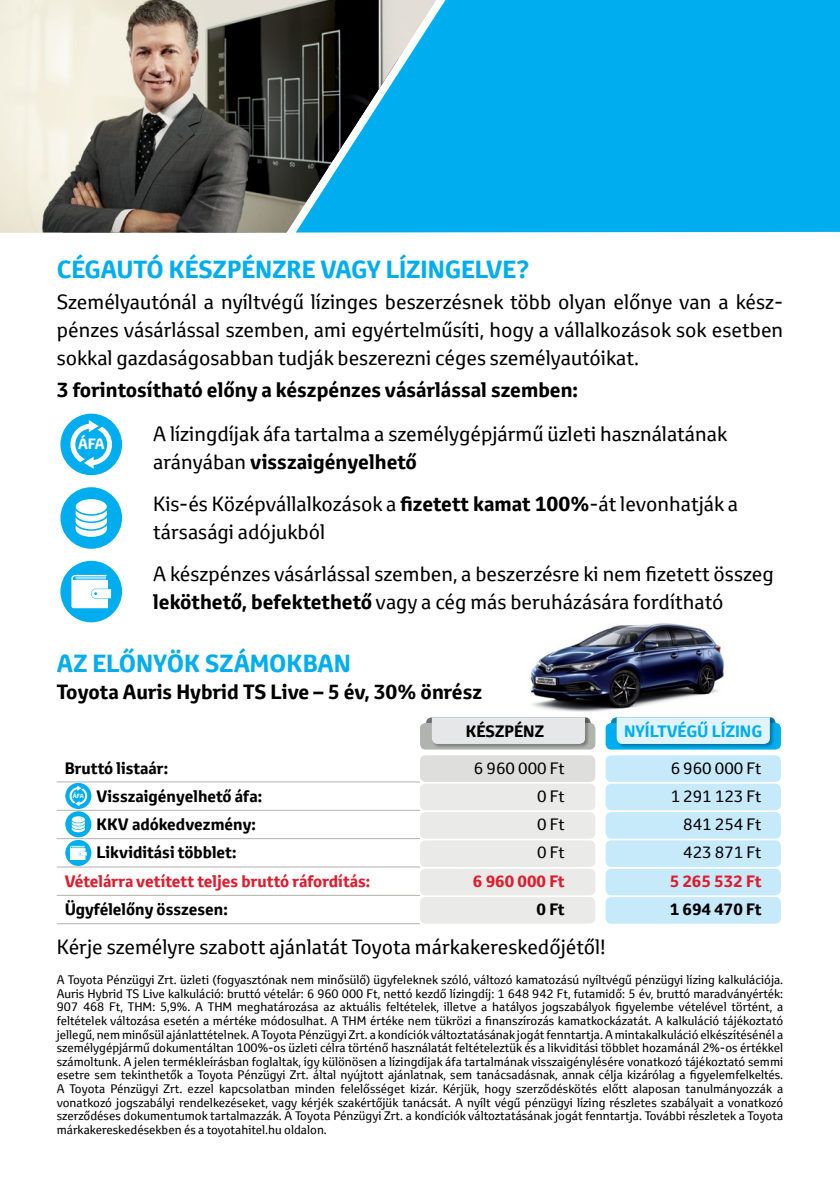
<style>
.page{position:relative;width:840px;height:1191px;background:#fff}
.page>*{position:absolute;margin:0;border:0;box-sizing:border-box;transform-origin:0 0}
.t1{font:700 24px "Toyota Text";color:#00aeef}
.t2{font:20px/28px "Toyota Text";color:#000}
.t3{font:700 20px "Toyota Text";color:#000}
.t4{font:700 16px "Toyota Text";color:#000}
.t5{font:700 16px "Toyota Text";color:#e11a2c}
.t6{font:16px "Toyota Text";color:#000}
.t7{font:700 16px "Toyota Text";color:#00aeef}
.t8{font:700 14.6px "Toyota Text";color:#fff}
.t9{font:12px/13.6px "Toyota Text";color:#000;text-align:justify}
.t10{font:700 6px "Toyota Text";color:#fff}
.s1{font-weight:700}
</style>
<div class="page">
<img style="left:0;top:0;width:295px;height:232px">
<img style="left:481px;top:623px;width:292px;height:142px">
<div style="left:420px;top:755px;width:175px;height:27px;background:#dedfdd;border-radius:6px"></div>
<div style="left:420px;top:723px;width:175px;height:26px;background:#b0b4af;border-radius:6px"></div>
<div style="left:605px;top:755px;width:175px;height:27px;background:#c7eafb;border-radius:6px"></div>
<div style="left:605px;top:723px;width:175px;height:26px;background:#00aeef;border-radius:6px"></div>
<div style="left:420px;top:783px;width:175px;height:27px;background:#eaebe9;border-radius:6px"></div>
<div style="left:605px;top:783px;width:175px;height:27px;background:#c7eafb;border-radius:6px"></div>
<div style="left:420px;top:812px;width:175px;height:26px;background:#eaebe9;border-radius:6px"></div>
<div style="left:605px;top:812px;width:175px;height:26px;background:#c7eafb;border-radius:6px"></div>
<div style="left:420px;top:840px;width:175px;height:27px;background:#eaebe9;border-radius:6px"></div>
<div style="left:605px;top:840px;width:175px;height:27px;background:#c7eafb;border-radius:6px"></div>
<div style="left:420px;top:868px;width:175px;height:27px;background:#eaebe9;border-radius:6px"></div>
<div style="left:605px;top:868px;width:175px;height:27px;background:#c7eafb;border-radius:6px"></div>
<div style="left:420px;top:897px;width:175px;height:26px;background:#eaebe9;border-radius:6px"></div>
<div style="left:605px;top:897px;width:175px;height:26px;background:#c7eafb;border-radius:6px"></div>
<svg style="left:295px;top:0;width:544px;height:232px;background:#0ba1d8"></svg>
<div style="left:431px;top:717px;width:158px;height:31px;background:#000;opacity:.3"></div>
<div style="left:431px;top:717px;width:153px;height:27px;background:#e6e7e8"></div>
<div style="left:615px;top:717px;width:159px;height:31px;background:#000;opacity:.3"></div>
<div style="left:616px;top:717px;width:153px;height:27px;background:#e1f4fd"></div>
<svg style="left:60px;top:487px;width:62px;height:62px"></svg>
<svg style="left:60px;top:561px;width:62px;height:61px"></svg>
<svg style="left:60px;top:413px;width:62px;height:62px"></svg>
<svg style="left:65px;top:783px;width:26px;height:83px"></svg>
<hr style="left:57px;top:781px;width:363px;height:1px;background:#b0b4af">
<hr style="left:57px;top:810px;width:363px;height:1px;background:#b0b4af">
<hr style="left:57px;top:838px;width:363px;height:1px;background:#b0b4af">
<hr style="left:57px;top:866px;width:363px;height:1px;background:#b0b4af">
<hr style="left:57px;top:895px;width:363px;height:1px;background:#b0b4af">
<hr style="left:57px;top:923px;width:363px;height:1px;background:#b0b4af">
<h1 class="t1" style="left:57px;top:254px;width:474px">CÉGAUTÓ KÉSZPÉNZRE VAGY LÍZINGELVE?</h1>
<h2 class="t2" style="left:57px;top:288px;width:727px;text-align:justify">Személyautónál a nyíltvégű lízinges beszerzésnek több olyan előnye van a kész&shy;pénzes vásárlással szemben, ami egyértelműsíti, hogy a vállalkozások sok esetben sokkal gazdaságosabban tudják beszerezni céges személyautóikat.</h2>
<h2 class="t3" style="left:57px;top:377px;width:522px">3 forintosítható előny a készpénzes vásárlással szemben:</h2>
<p class="t8" style="left:78px;top:434px;width:28px">ÁFA</p>
<h2 class="t2" style="left:153px;top:419px;width:575px">A lízingdíjak áfa tartalma a személygépjármű üzleti használatának arányában <span class="s1">visszaigényelhető</span></h2>
<h2 class="t2" style="left:153px;top:490px;width:586px">Kis-és Középvállalkozások a <span class="s1">fizetett kamat 100%</span>-át levonhatják a társasági adójukból</h2>
<h2 class="t2" style="left:153px;top:560px;width:621px">A készpénzes vásárlással szemben, a beszerzésre ki nem fizetett összeg <span class="s1">leköthető, befektethető</span> vagy a cég más beruházására fordítható</h2>
<h1 class="t1" style="left:57px;top:647px;width:295px">AZ ELŐNYÖK SZÁMOKBAN</h1>
<h2 class="t3" style="left:57px;top:678px;width:427px">Toyota Auris Hybrid TS Live – 5 év, 30% önrész</h2>
<h3 class="t4" style="left:465px;top:720px;width:80px">KÉSZPÉNZ</h3>
<h3 class="t7" style="left:623px;top:720px;width:139px">NYÍLTVÉGŰ LÍZING</h3>
<h3 class="t4" style="left:65px;top:757px;width:105px">Bruttó listaár:</h3>
<h3 class="t6" style="left:473px;top:757px;width:92px">6 960 000 Ft</h3>
<h3 class="t6" style="left:670px;top:757px;width:92px">6 960 000 Ft</h3>
<h3 class="t4" style="left:96px;top:785px;width:167px">Visszaigényelhető áfa:</h3>
<h3 class="t6" style="left:537px;top:785px;width:29px">0 Ft</h3>
<h3 class="t6" style="left:670px;top:785px;width:92px">1 291 123 Ft</h3>
<h3 class="t4" style="left:96px;top:813px;width:161px">KKV adókedvezmény:</h3>
<h3 class="t6" style="left:537px;top:814px;width:29px">0 Ft</h3>
<h3 class="t6" style="left:683px;top:814px;width:80px">841 254 Ft</h3>
<h3 class="t4" style="left:96px;top:842px;width:141px">Likviditási többlet:</h3>
<h3 class="t6" style="left:537px;top:842px;width:29px">0 Ft</h3>
<h3 class="t6" style="left:683px;top:842px;width:80px">423 871 Ft</h3>
<h3 class="t5" style="left:65px;top:870px;width:307px">Vételárra vetített teljes bruttó ráfordítás:</h3>
<h3 class="t5" style="left:472px;top:870px;width:93px">6 960 000 Ft</h3>
<h3 class="t5" style="left:669px;top:870px;width:93px">5 265 532 Ft</h3>
<h3 class="t4" style="left:65px;top:898px;width:164px">Ügyfélelőny összesen:</h3>
<h3 class="t4" style="left:536px;top:898px;width:30px">0 Ft</h3>
<h3 class="t4" style="left:669px;top:898px;width:93px">1 694 470 Ft</h3>
<p class="t10" style="left:73px;top:791px;width:12px">ÁFA</p>
<h2 class="t2" style="left:57px;top:932px;width:550px">Kérje személyre szabott ajánlatát Toyota márkakereskedőjétől!</h2>
<p class="t9" style="left:57px;top:973px;width:727px">A Toyota Pénzügyi Zrt. üzleti (fogyasztónak nem minősülő) ügyfeleknek szóló, változó kamatozású nyíltvégű pénzügyi lízing kalkulációja.<br>Auris Hybrid TS Live kalkuláció: bruttó vételár: 6 960 000 Ft, nettó kezdő lízingdíj: 1 648 942 Ft, futamidő: 5 év, bruttó maradványérték:<br>907 468 Ft, THM: 5,9%. A THM meghatározása az aktuális feltételek, illetve a hatályos jogszabályok figyelembe vételével történt, a feltételek változása esetén a mértéke módosulhat. A THM értéke nem tükrözi a finanszírozás kamatkockázatát. A kalkuláció tájékoztató jellegű, nem minősül ajánlattételnek. A Toyota Pénzügyi Zrt. a kondíciók változtatásának jogát fenntartja. A mintakalkuláció elkészítésénél a személygépjármű dokumentáltan 100%-os üzleti célra történő használatát feltételeztük és a likviditási többlet hozamánál 2%-os értékkel számoltunk. A jelen termékleírásban foglaltak, így különösen a lízingdíjak áfa tartalmának visszaigénylésére vonatkozó tájékoztató semmi esetre sem tekinthetők a Toyota Pénzügyi Zrt. által nyújtott ajánlatnak, sem tanácsadásnak, annak célja kizárólag a figyelemfelkeltés.<br>A Toyota Pénzügyi Zrt. ezzel kapcsolatban minden felelősséget kizár. Kérjük, hogy szerződéskötés előtt alaposan tanulmányozzák a vonatkozó jogszabályi rendelkezéseket, vagy kérjék szakértőjük tanácsát. A nyílt végű pénzügyi lízing részletes szabályait a vonatkozó szerződéses dokumentumok tartalmazzák. A Toyota Pénzügyi Zrt. a kondíciók változtatásának jogát fenntartja. További részletek a Toyota márkakereskedésekben és a toyotahitel.hu oldalon.</p>
</div>
